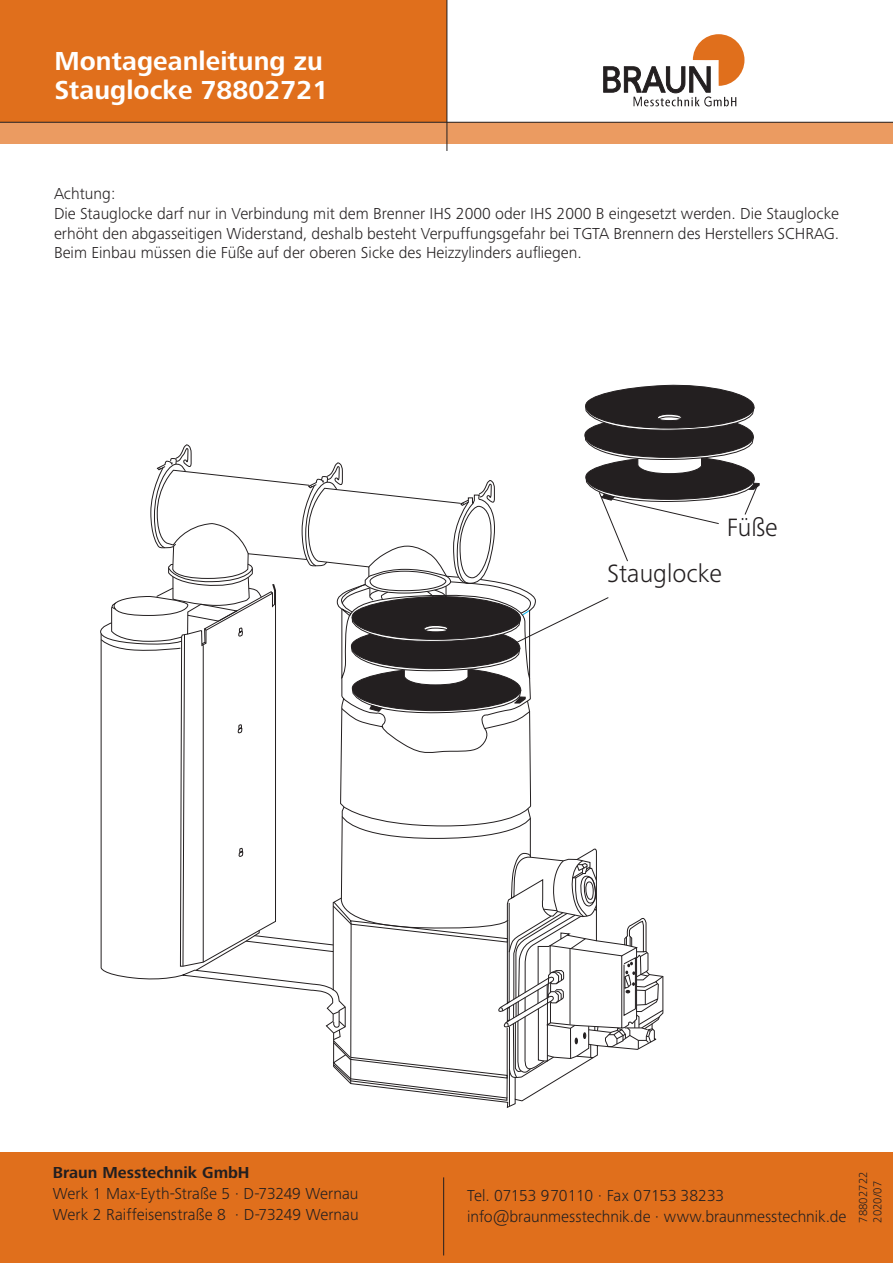
<style>
.page{position:relative;width:893px;height:1263px;background:#fff}
.page>*{position:absolute;margin:0;border:0;box-sizing:border-box;transform-origin:0 0}
.t1{font:700 27px/28.5px "Hd M Frutiger Next Pro";letter-spacing:.005em;color:#fff}
.t2{font:300 25.95px "Hd M Frutiger Next Pro";color:#231f20}
.t3{font:300 16.5px/19.8px "Hd M Frutiger Next Pro";color:#231f20}
.t4{font:700 16.5px "Hd M Frutiger Next Pro";color:#231f20}
.t5{font:300 12px/14.4px "Hd M Frutiger Next Pro";color:#231f20}
</style>
<div class="page">
<hr style="left:509px;top:1027px;width:1px;height:79px;background:#231f20">
<svg style="left:100px;top:384px;width:659px;height:717px"></svg>
<div style="left:0;top:0;width:447px;height:122px;background:#e06f1c"></div>
<div style="left:0;top:122px;width:893px;height:22px;background:#eb9b61"></div>
<svg style="left:604px;top:34px;width:140px;height:73px"></svg>
<hr style="left:447px;top:0;width:1px;height:151px;background:#231f20">
<hr style="left:0;top:122px;width:893px;height:1px;background:#231f20">
<div style="left:0;top:1153px;width:893px;height:110px;background:#e06f1c"></div>
<hr style="left:443px;top:1177px;width:1px;height:78px;background:#231f20">
<p class="t1" style="left:54px;top:47px;width:275px">Montageanleitung zu<br>Stauglocke 78802721</p>
<p class="t3" style="left:54px;top:184px;width:63px">Achtung:</p>
<p class="t3" style="left:54px;top:203px;width:787px;text-align:justify">Die Stauglocke darf nur in Verbindung mit dem Brenner IHS 2000 oder IHS 2000 B eingesetzt werden. Die Stauglocke erhöht den abgasseitigen Widerstand, deshalb besteht Verpuffungsgefahr bei TGTA Brennern des Herstellers SCHRAG.<br>Beim Einbau müssen die Füße auf der oberen Sicke des Heizzylinders aufliegen.</p>
<p class="t2" style="left:727px;top:512px;width:52px">Füße</p>
<p class="t2" style="left:607px;top:558px;width:116px">Stauglocke</p>
<p class="t4" style="left:53px;top:1162px;width:198px">Braun Messtechnik GmbH</p>
<p class="t3" style="left:53px;top:1182px;width:307px;line-height:21px">Werk 1 Max-Eyth-Straße 5 ∙ D-73249 Wernau<br>Werk 2 Raiffeisenstraße 8 ∙ D-73249 Wernau</p>
<p class="t3" style="left:467px;top:1185px;width:381px;line-height:21px">Tel. 07153 970110 ∙ Fax 07153 38233 info@braunmesstechnik.de ∙ www.braunmesstechnik.de</p>
<p class="t5" style="left:856px;top:1222px;width:52px;rotate:-90deg">78802722<br>2020/07</p>
</div>
